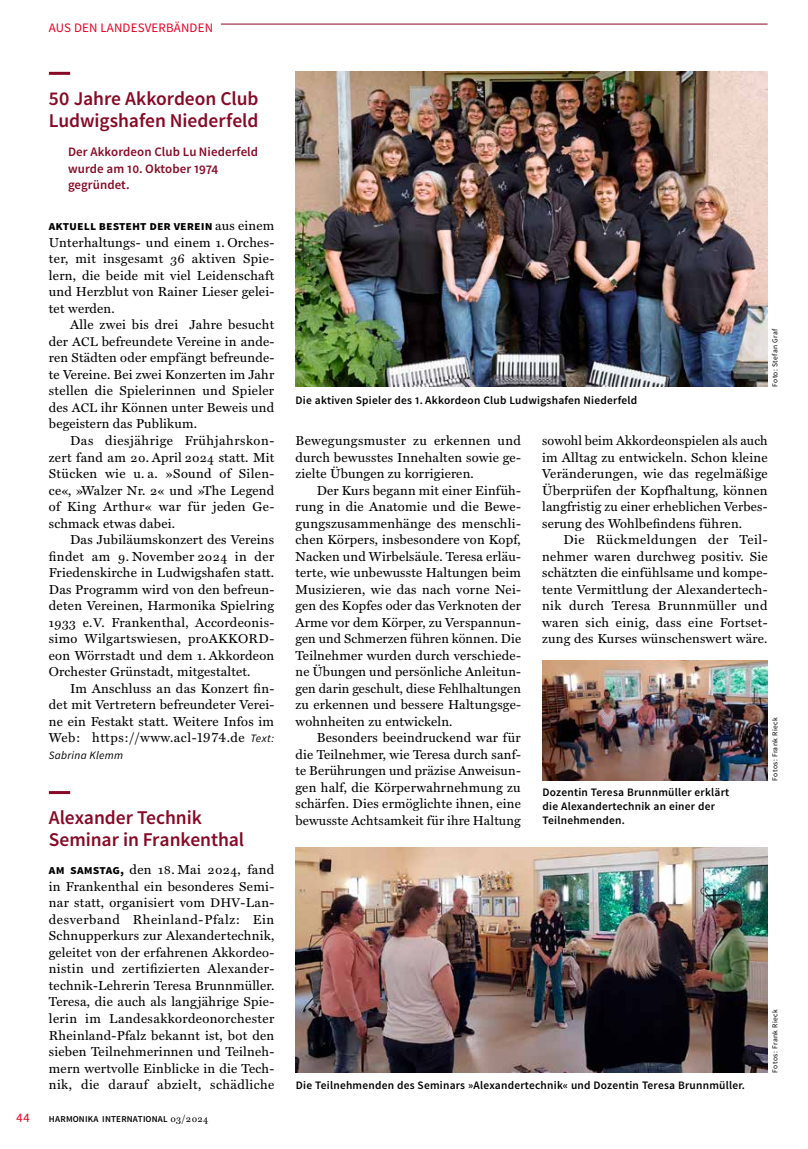
<style>
.page{position:relative;width:808px;height:1149px;background:#fff}
.page>*{position:absolute;margin:0;border:0;box-sizing:border-box;transform-origin:0 0}
.t1{font:600 19.5px/22.5px "Source Sans Pro";letter-spacing:-.005em;color:#870925}
.t2{font:13.05px/16.5px "Miller Text";letter-spacing:.015em;color:#000;text-align:justify}
.t3{font:700 13.05px "Source Sans Pro";letter-spacing:.005em;color:#000}
.t4{font:600 12.9px/16.5px "Source Sans Pro";letter-spacing:.01em;color:#870925}
.t5{font:12.9px "Source Sans Pro";letter-spacing:.015em;color:#e3001f}
.t6{font:600 11.4px/14.2px "Source Sans Pro";letter-spacing:.02em;color:#000}
.t7{font:italic 11.25px "Source Sans Pro";letter-spacing:.025em;color:#000}
.t8{font:600 9px "Source Sans Pro";letter-spacing:.025em;color:#000}
.t9{font:7.5px "Source Sans Pro";letter-spacing:.05em;color:#000}
.s1{font-family:"Miller Text";font-weight:400}
.s2{font-size:12.6px}
.s3{font-family:"Source Sans Pro";font-style:italic;font-size:11.25px}
.s4{font-family:"Source Sans Pro";font-weight:700}
.s5{font-family:"Miller Text";font-weight:400;font-size:9.75px}
</style>
<div class="page">
<hr style="left:49px;top:72px;width:21px;height:3px;background:#870925">
<hr style="left:49px;top:790px;width:21px;height:3px;background:#870925">
<img style="left:296px;top:72px;width:471px;height:315px">
<img style="left:296px;top:847px;width:471px;height:225px">
<img style="left:542px;top:660px;width:226px;height:120px">
<hr style="left:221px;top:24px;width:546px;height:1px;background:#870925">
<p class="t5" style="left:49px;top:20px;width:166px">AUS DEN LANDESVERBÄNDEN</p>
<h1 class="t1" style="left:49px;top:87px;width:211px">50 Jahre Akkordeon Club<br>Ludwigshafen Niederfeld</h1>
<p class="t4" style="left:68px;top:144px;width:192px">Der Akkordeon Club Lu -Niederfeld wurde am 10. Oktober 1974 gegründet.</p>
<p class="t3" style="left:49px;top:217px;width:227px">Aktuell besteht der Verein <span class="s1">aus einem</span></p>
<p class="t2" style="left:49px;top:233px;width:227px">Unterhaltungs- und einem 1. Orches&shy;ter, mit insgesamt 36 aktiven Spie&shy;lern, die beide mit viel Leidenschaft und Herzblut von Rainer Lieser gelei&shy;tet werden.</p>
<p class="t2" style="left:49px;top:315px;width:227px;text-indent:21px">Alle zwei bis drei Jahre besucht der <span class="s2">ACL</span> befreundete Vereine in ande&shy;ren Städten oder empfängt befreunde&shy;te Vereine. Bei zwei Konzerten im Jahr stellen die Spielerinnen und Spieler des <span class="s2">ACL</span> ihr Können unter Beweis und begeistern das Publikum.</p>
<p class="t2" style="left:49px;top:431px;width:227px;text-indent:21px">Das diesjährige Frühjahrskon&shy;zert fand am 20. April 2024 statt. Mit Stücken wie u. a. »Sound of Silen&shy;ce«, »Walzer Nr. 2« und »The Legend of King Arthur« war für jeden Ge&shy;schmack etwas dabei.</p>
<p class="t2" style="left:49px;top:530px;width:227px;text-indent:21px">Das Jubiläumskonzert des Vereins findet am 9. November 2024 in der Friedenskirche in Ludwigshafen statt.<br>Das Programm wird von den befreun&shy;deten Vereinen, Harmonika Spielring 1933 e.<span class="s2">V</span>. Frankenthal, Accordeonis&shy;simo Wilgartswiesen, proAKKORD&shy;eon Wörrstadt und dem 1. Akkordeon Orchester Grünstadt, mitgestaltet.</p>
<p class="t2" style="left:49px;top:678px;width:227px;text-indent:21px">Im Anschluss an das Konzert fin&shy;det mit Vertretern befreundeter Verei&shy;ne ein Festakt statt. Weitere Infos im Web: https://www.acl-1974.de <span class="s3">Text:</span></p>
<p class="t7" style="left:49px;top:747px;width:76px">Sabrina Klemm</p>
<h1 class="t1" style="left:49px;top:806px;width:197px">Alexander Technik<br>Seminar in Frankenthal</h1>
<p class="t2" style="left:49px;top:860px;width:227px"><span class="s4">Am Samstag,</span> den 18. Mai 2024, fand in Frankenthal ein besonderes Semi&shy;nar statt, organisiert vom <span class="s2">DHV</span>-Lan&shy;desverband Rheinland-Pfalz: Ein Schnupperkurs zur Alexandertechnik, geleitet von der erfahrenen Akkordeo&shy;nistin und zertifizierten Alexander&shy;technik-Lehrerin Teresa Brunnmüller.<br>Teresa, die auch als langjährige Spie&shy;lerin im Landesakkordeonorchester Rheinland-Pfalz bekannt ist, bot den sieben Teilnehmerinnen und Teilneh&shy;mern wertvolle Einblicke in die Tech&shy;nik, die darauf abzielt, schädliche</p>
<p class="t5" style="left:16px;top:1109px;width:15px">44</p>
<p class="t8" style="left:49px;top:1112px;width:161px">HARMONIKA INTERNATIONAL <span class="s5">03/2024</span></p>
<p class="t6" style="left:296px;top:393px;width:343px">Die aktiven Spieler des 1. Akkordeon Club Ludwigshafen Niederfeld</p>
<p class="t9" style="left:770px;top:387px;width:60px;rotate:-90deg">Foto: Stefan Graf</p>
<p class="t2" style="left:296px;top:431px;width:227px">Bewegungsmuster zu erkennen und durch bewusstes Innehalten sowie ge&shy;zielte Übungen zu korrigieren.</p>
<p class="t2" style="left:296px;top:480px;width:227px;text-indent:21px">Der Kurs begann mit einer Einfüh&shy;rung in die Anatomie und die Bewe&shy;gungszusammenhänge des menschli&shy;chen Körpers, insbesondere von Kopf, Nacken und Wirbelsäule. Teresa erläu&shy;terte, wie unbewusste Haltungen beim Musizieren, wie das nach vorne Nei&shy;gen des Kopfes oder das Verknoten der Arme vor dem Körper, zu Verspannun&shy;gen und Schmerzen führen können. Die Teilnehmer wurden durch verschiede&shy;ne Übungen und persönliche Anleitun&shy;gen darin geschult, diese Fehlhaltungen zu erkennen und bessere Haltungsge&shy;wohnheiten zu entwickeln.</p>
<p class="t2" style="left:296px;top:728px;width:227px;text-indent:21px">Besonders beeindruckend war für die Teilnehmer, wie Teresa durch sanf&shy;te Berührungen und präzise Anweisun&shy;gen half, die Körperwahrnehmung zu schärfen. Dies ermöglichte ihnen, eine bewusste Achtsamkeit für ihre Haltung</p>
<p class="t2" style="left:542px;top:431px;width:227px">sowohl beim Akkordeonspielen als auch im Alltag zu entwickeln. Schon kleine Veränderungen, wie das regelmäßige Überprüfen der Kopfhaltung, können langfristig zu einer erheblichen Verbes&shy;serung des Wohlbefindens führen.</p>
<p class="t2" style="left:542px;top:530px;width:227px;text-indent:21px">Die Rückmeldungen der Teil&shy;nehmer waren durchweg positiv. Sie schätzten die einfühlsame und kompe&shy;tente Vermittlung der Alexandertech&shy;nik durch Teresa Brunnmüller und waren sich einig, dass eine Fortset&shy;zung des Kurses wünschenswert wäre.</p>
<p class="t6" style="left:542px;top:785px;width:188px">Dozentin Teresa Brunnmüller erklärt die Alexandertechnik an einer der<br>Teilnehmenden.</p>
<p class="t9" style="left:770px;top:780px;width:65px;rotate:-90deg">Fotos: Frank Rieck</p>
<p class="t9" style="left:770px;top:1072px;width:65px;rotate:-90deg">Fotos: Frank Rieck</p>
<p class="t6" style="left:296px;top:1078px;width:451px">Die Teilnehmenden des Seminars »Alexandertechnik« und Dozentin Teresa Brunnmüller.</p>
</div>
